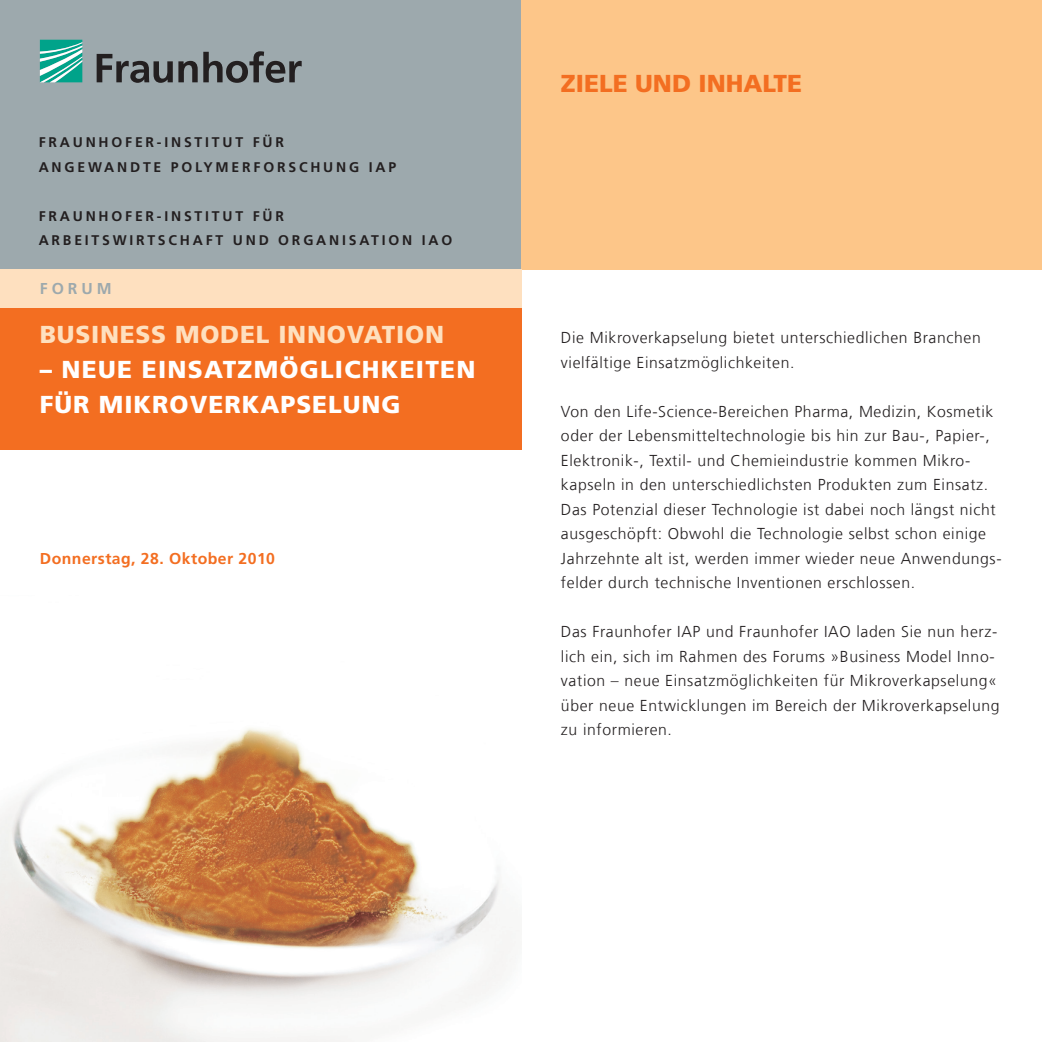
<style>
.page{position:relative;width:1042px;height:1042px;background:#fff}
.page>*{position:absolute;margin:0;border:0;box-sizing:border-box;transform-origin:0 0}
._03_Standardüberschr{font:900 24.5px/35px "Frutiger LT Com";letter-spacing:.05em;color:#fff}
._03_Standardüberschr-2{font:900 24.5px "Frutiger LT Com";letter-spacing:.03em;color:#fee0bf}
._03_Standardüberschr-3{font:900 24.5px "Frutiger LT Com";color:#f36e21}
._06_Fließtext{font:300 15.75px/24.5px "Frutiger LT Com";letter-spacing:.04em;color:#231f20}
._07_Zwischenüberschr{font:700 15.75px "Frutiger LT Com";letter-spacing:.03em;color:#f36e21}
._08_Kolumne{font:700 15.75px "Frutiger LT Com";letter-spacing:.25em;color:#9da9ad}
._10_Institutsname{font:700 14px/24.5px "Frutiger LT Com";letter-spacing:.2em;color:#231f20}
</style>
<div class="page">
<div style="left:0;top:0;width:521px;height:270px;background:#9da9ad"></div>
<div style="left:521px;top:0;width:521px;height:270px;background:#fdc689"></div>
<div style="left:0;top:304px;width:521px;height:146px;background:#f36e21"></div>
<div style="left:0;top:270px;width:521px;height:38px;background:#fee0bf"></div>
<svg style="left:40px;top:40px;width:42px;height:42px;background:#4cbcab"></svg>
<svg style="left:97px;top:51px;width:205px;height:32px"></svg>
<img style="left:0;top:728px;width:519px;height:314px">
<p class="_10_Institutsname" style="left:39px;top:130px;width:359px">FRAUNHOFER-INSTITUT FÜR<br>ANGEWANDTE POLYMERFORSCHUNG IAP</p>
<p class="_10_Institutsname" style="left:39px;top:204px;width:415px">FRAUNHOFER-INSTITUT FÜR<br>ARBEITSWIRTSCHAFT UND ORGANISATION IAO</p>
<p class="_08_Kolumne" style="left:40px;top:279px;width:73px">FORUM</p>
<p class="_03_Standardüberschr-2" style="left:40px;top:319px;width:406px">BUSINESS MODEL INNOVATION</p>
<p class="_03_Standardüberschr" style="left:40px;top:351px;width:437px">– NEUE EINSATZMÖGLICHKEITEN<br>FÜR MIKROVERKAPSELUNG</p>
<p class="_07_Zwischenüberschr" style="left:40px;top:549px;width:237px">Donnerstag, 28. Oktober 2010</p>
<p class="_03_Standardüberschr-3" style="left:561px;top:69px;width:243px">ZIELE UND INHALTE</p>
<p class="_06_Fließtext" style="left:561px;top:326px;width:421px">Die Mikroverkapselung bietet unterschiedlichen Branchen vielfältige Einsatzmöglichkeiten.</p>
<p class="_06_Fließtext" style="left:561px;top:399px;width:442px">Von den Life-Science-Bereichen Pharma, Medizin, Kosmetik oder der Lebensmitteltechnologie bis hin zur Bau-, Papier-, Elektronik-, Textil- und Chemieindustrie kommen Mikro&shy;kapseln in den unterschiedlichsten Produkten zum Einsatz.<br>Das Potenzial dieser Technologie ist dabei noch längst nicht ausgeschöpft: Obwohl die Technologie selbst schon einige Jahrzehnte alt ist, werden immer wieder neue Anwendungs&shy;felder durch technische Inventionen erschlossen.</p>
<p class="_06_Fließtext" style="left:561px;top:620px;width:440px">Das Fraunhofer IAP und Fraunhofer IAO laden Sie nun herz&shy;lich ein, sich im Rahmen des Forums »Business Model Inno&shy;vation – neue Einsatzmöglichkeiten für Mikroverkapselung« über neue Entwicklungen im Bereich der Mikroverkapselung zu informieren.</p>
</div>
